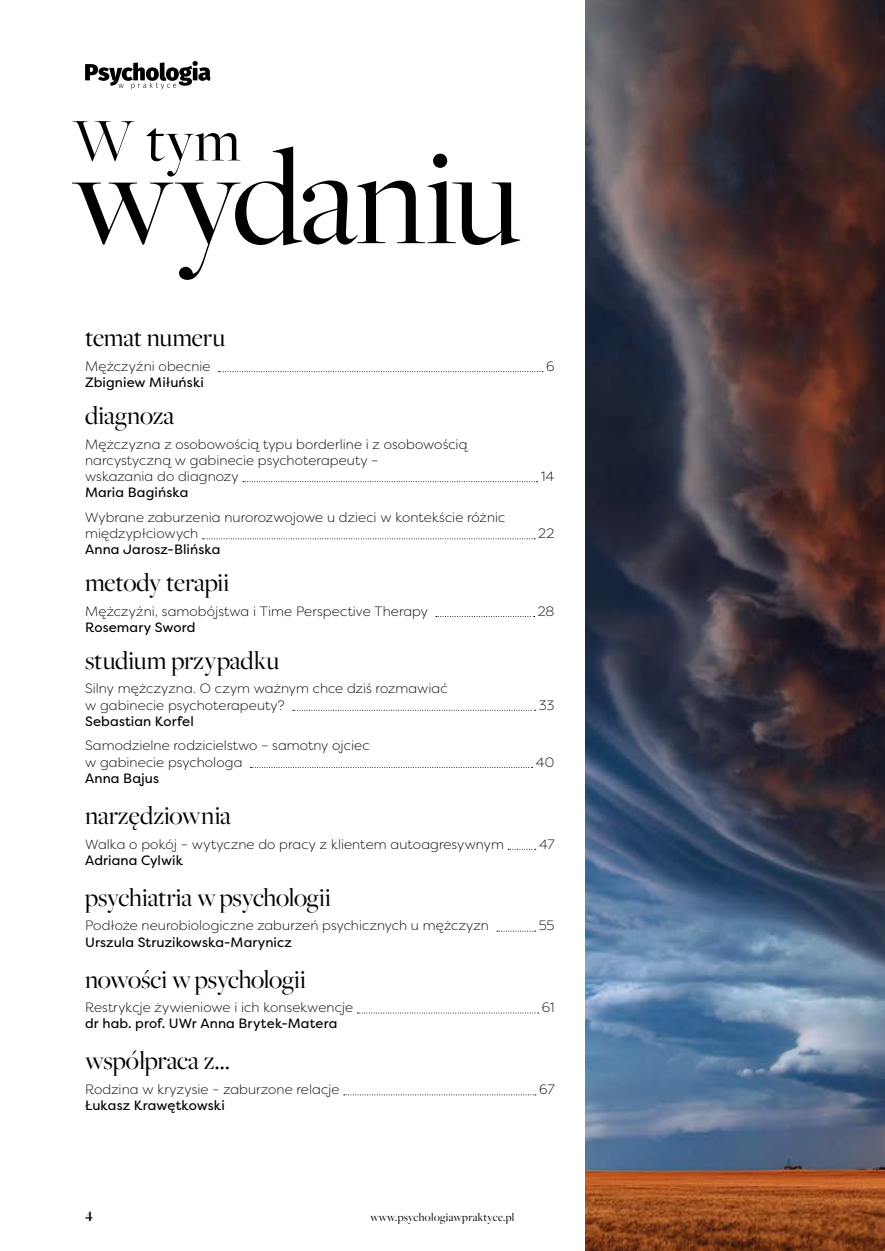
<style>
.page{position:relative;width:885px;height:1251px;background:#fff}
.page>*{position:absolute;margin:0;border:0;box-sizing:border-box;transform-origin:0 0}
.t1{font:143.4px "Freight Big Pro";letter-spacing:-.01em;color:#000}
.t2{font:62.85px "Freight Big Pro";color:#000}
.t3{font:27px "Freight Big Pro";letter-spacing:-.01em;color:#000}
.t4{font:700 15px "Freight Big Pro";color:#000}
.t5{font:300 13.5px/16.2px "Filson Pro";letter-spacing:.005em;color:#000}
.t6{font:13.5px "Filson Pro";letter-spacing:.01em;color:#000}
.t7{font:12px "Freight Big Pro";letter-spacing:.03em;color:#000}
</style>
<div class="page">
<svg style="left:218px;top:371px;width:325px;height:1px"></svg>
<svg style="left:243px;top:481px;width:294px;height:1px"></svg>
<svg style="left:202px;top:538px;width:333px;height:1px"></svg>
<svg style="left:436px;top:616px;width:98px;height:1px"></svg>
<svg style="left:293px;top:709px;width:242px;height:1px"></svg>
<svg style="left:508px;top:848px;width:28px;height:1px"></svg>
<svg style="left:497px;top:930px;width:38px;height:1px"></svg>
<svg style="left:357px;top:1012px;width:181px;height:1px"></svg>
<svg style="left:344px;top:1094px;width:192px;height:1px"></svg>
<img style="left:585px;top:0;width:299px;height:1250px">
<svg style="left:85px;top:61px;width:125px;height:28px"></svg>
<h2 class="t2" style="left:72px;top:99px;width:169px">W tym</h2>
<h1 class="t1" style="left:72px;top:104px;width:448px">wydaniu</h1>
<h3 class="t3" style="left:85px;top:320px;width:141px">temat numeru</h3>
<p class="t5" style="left:85px;top:358px;width:127px">Mężczyźni obecnie</p>
<p class="t5" style="left:546px;top:358px;width:10px">6</p>
<p class="t6" style="left:85px;top:373px;width:120px">Zbigniew Miłuński</p>
<h3 class="t3" style="left:85px;top:397px;width:91px">diagnoza</h3>
<p class="t5" style="left:85px;top:435px;width:384px">Mężczyzna z osobowością typu borderline i z osobowością narcystyczną w gabinecie psychoterapeuty –<br>wskazania do diagnozy</p>
<p class="t5" style="left:540px;top:467px;width:15px">14</p>
<p class="t6" style="left:85px;top:483px;width:105px">Maria Bagińska</p>
<p class="t5" style="left:85px;top:508px;width:422px">Wybrane zaburzenia nurorozwojowe u dzieci w kontekście różnic międzypłciowych</p>
<p class="t5" style="left:538px;top:525px;width:18px">22</p>
<p class="t6" style="left:85px;top:540px;width:137px">Anna Jarosz-Blińska</p>
<h3 class="t3" style="left:85px;top:564px;width:146px">metody terapii</h3>
<p class="t5" style="left:85px;top:602px;width:344px">Mężczyźni, samobójstwa i Time Perspective Therapy</p>
<p class="t5" style="left:537px;top:602px;width:18px">28</p>
<p class="t6" style="left:85px;top:618px;width:112px">Rosemary Sword</p>
<h3 class="t3" style="left:85px;top:642px;width:195px">studium przypadku</h3>
<p class="t5" style="left:85px;top:680px;width:364px">Silny mężczyzna. O czym ważnym chce dziś rozmawiać w gabinecie psychoterapeuty?</p>
<p class="t5" style="left:538px;top:696px;width:17px">33</p>
<p class="t6" style="left:85px;top:711px;width:110px">Sebastian Korfel</p>
<p class="t5" style="left:85px;top:737px;width:286px">Samodzielne rodzicielstwo – samotny ojciec w gabinecie psychologa</p>
<p class="t5" style="left:535px;top:753px;width:20px">40</p>
<p class="t6" style="left:85px;top:769px;width:76px">Anna Bajus</p>
<h3 class="t3" style="left:85px;top:797px;width:147px">narzędziownia</h3>
<p class="t5" style="left:85px;top:835px;width:420px">Walka o pokój – wytyczne do pracy z klientem autoagresywnym</p>
<p class="t5" style="left:539px;top:835px;width:17px">47</p>
<p class="t6" style="left:85px;top:850px;width:99px">Adriana Cylwik</p>
<h3 class="t3" style="left:85px;top:879px;width:247px">psychiatria w psychologii</h3>
<p class="t5" style="left:85px;top:917px;width:405px">Podłoże neurobiologiczne zaburzeń psychicznych u mężczyzn</p>
<p class="t5" style="left:538px;top:917px;width:17px">55</p>
<p class="t6" style="left:85px;top:932px;width:208px">Urszula Struzikowska-Marynicz</p>
<h3 class="t3" style="left:85px;top:961px;width:222px">nowości w psychologii</h3>
<p class="t5" style="left:85px;top:998px;width:269px">Restrykcje żywieniowe i ich konsekwencje</p>
<p class="t5" style="left:541px;top:998px;width:14px">61</p>
<p class="t6" style="left:85px;top:1014px;width:254px">dr hab. prof. UWr Anna Brytek-Matera</p>
<h3 class="t3" style="left:85px;top:1043px;width:146px">współpraca z…</h3>
<p class="t5" style="left:85px;top:1080px;width:256px">Rodzina w kryzysie – zaburzone relacje</p>
<p class="t5" style="left:539px;top:1080px;width:17px">67</p>
<p class="t6" style="left:85px;top:1096px;width:141px">Łukasz Krawętkowski</p>
<p class="t4" style="left:85px;top:1206px;width:9px">4</p>
<p class="t7" style="left:370px;top:1209px;width:145px">www.psychologiawpraktyce.pl</p>
</div>
